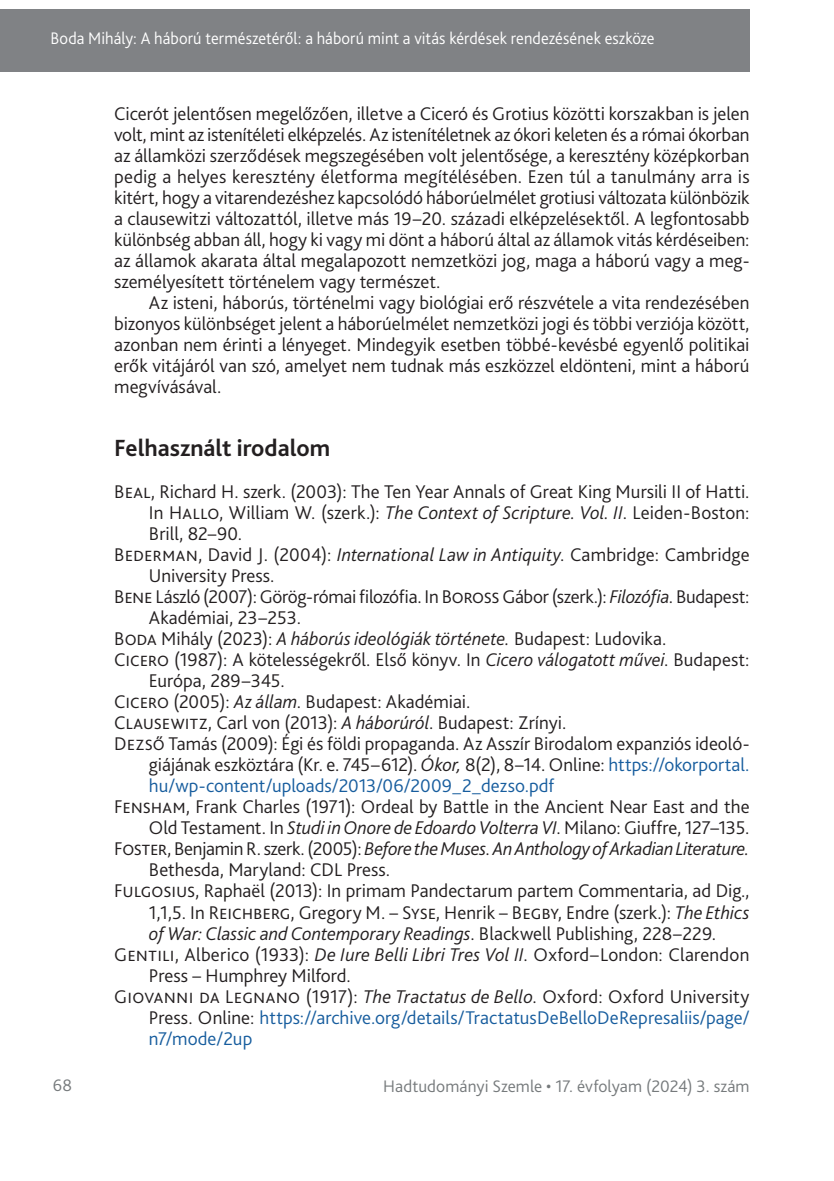
<style>
.page{position:relative;width:834px;height:1181px;background:#fff}
.page>*{position:absolute;margin:0;border:0;box-sizing:border-box;transform-origin:0 0}
._1_1__Head{font:700 24.5px "Bliss Pro";color:#231f20}
._6__Bibliography{font:300 19.25px/21px "Bliss Pro";color:#231f20}
._1__Body{font:300 19.25px/21px "Bliss Pro";color:#231f20;text-align:justify}
._6__Bibliography-2{font:300 19.25px/21px "Bliss Pro";letter-spacing:.01em;color:#175d9e;text-align:justify}
.t1{font:300 17.5px "Bliss Pro";letter-spacing:.01em;color:#fff;scale:.95 1}
.t2{font:300 17.5px "Bliss Pro";letter-spacing:.005em;color:#767a7c}
.s1{font-style:italic}
.s2{color:#175d9e}
.s3{color:#231f20}
.s4{font-style:italic;color:#231f20}
</style>
<div class="page">
<div style="left:0;top:9px;width:749px;height:63px;background:#808285"></div>
<p class="t1" style="left:51px;top:27px;width:637px">Boda Mihály: A háború természetéről: a háború mint a vitás kérdések rendezésének eszköze</p>
<p class="_1__Body" style="left:114px;top:103px;width:637px">Cicerót jelentősen megelőzően, illetve a Ciceró és Grotius közötti korszakban is jelen volt, mint az istenítéleti elképzelés. Az istenítéletnek az ókori keleten és a római ókorban az államközi szerződések megszegésében volt jelentősége, a keresztény középkorban pedig a helyes keresztény életforma megítélésében. Ezen túl a tanulmány arra is kitért, hogy a vitarendezéshez kapcsolódó háborúelmélet grotiusi változata különbözik a clausewitzi változattól, illetve más 19–20. századi elképzelésektől. A legfontosabb különbség abban áll, hogy ki vagy mi dönt a háború által az államok vitás kérdéseiben: az államok akarata által megalapozott nemzetközi jog, maga a háború vagy a meg&shy;személyesített történelem vagy természet.</p>
<p class="_1__Body" style="left:114px;top:292px;width:637px;text-indent:35px">Az isteni, háborús, történelmi vagy biológiai erő részvétele a vita rendezésében bizonyos különbséget jelent a háborúelmélet nemzetközi jogi és többi verziója között, azonban nem érinti a lényeget. Mindegyik esetben többé-kevésbé egyenlő politikai erők vitájáról van szó, amelyet nem tudnak más eszközzel eldönteni, mint a háború megvívásával.</p>
<p class="_1_1__Head" style="left:114px;top:433px;width:217px">Felhasznált irodalom</p>
<p class="_6__Bibliography" style="left:149px;top:481px;width:602px;text-align:justify;text-indent:-35px">Beal, Richard H. szerk. (2003): The Ten Year Annals of Great King Mursili II of Hatti.<br>In Hallo, William W. (szerk.): <span class="s1">The Context of Scripture. Vol. II</span>. Leiden-Boston:<br>Brill, 82–90.</p>
<p class="_6__Bibliography" style="left:149px;top:544px;width:602px;text-indent:-35px">Bederman, David J. (2004): <span class="s1">International Law in Antiquity</span>. Cambridge: Cambridge<br>University Press.</p>
<p class="_6__Bibliography" style="left:149px;top:586px;width:602px;text-indent:-35px">Bene László (2007): Görög-római filozófia. In Boross Gábor (szerk.): <span class="s1">Filozófia</span>. Budapest:<br>Akadémiai, 23–253.</p>
<p class="_6__Bibliography" style="left:114px;top:628px;width:553px">Boda Mihály (2023): <span class="s1">A háborús ideológiák története.</span> Budapest: Ludovika.</p>
<p class="_6__Bibliography" style="left:149px;top:649px;width:602px;text-indent:-35px">Cicero (1987): A kötelességekről. Első könyv. In <span class="s1">Cicero válogatott művei</span>. Budapest:<br>Európa, 289–345.</p>
<p class="_6__Bibliography" style="left:114px;top:691px;width:358px">Cicero (2005): <span class="s1">Az állam</span>. Budapest: Akadémiai.</p>
<p class="_6__Bibliography" style="left:114px;top:712px;width:453px">Clausewitz, Carl von (2013): <span class="s1">A háborúról</span>. Budapest: Zrínyi.</p>
<p class="_6__Bibliography" style="left:149px;top:733px;width:602px;text-align:justify;text-indent:-35px">Dezső Tamás (2009): Égi és földi propaganda. Az Asszír Birodalom expanziós ideoló&shy;giájának eszköztára (Kr. e. 745–612). <span class="s1">Ókor,</span> 8(2), 8–14. Online: <span class="s2">https://okorportal. hu/wp-content/uploads/2013/06/2009_2_dezso.pdf</span></p>
<p class="_6__Bibliography" style="left:114px;top:796px;width:636px;text-align:right">Fensham, Frank Charles (1971): Ordeal by Battle in the Ancient Near East and the<br>Old Testament. In <span class="s1">Studi in Onore de Edoardo Volterra VI</span>. Milano: Giuffre, 127–135.</p>
<p class="_6__Bibliography" style="left:149px;top:838px;width:602px;text-indent:-35px">Foster, Benjamin R. szerk. (2005): <span class="s1">Before the Muses</span>. <span class="s1">An Anthology of Arkadian Literature.<br></span>Bethesda, Maryland: CDL Press.</p>
<p class="_6__Bibliography" style="left:149px;top:880px;width:602px;text-align:justify;text-indent:-35px">Fulgosius, Raphaël (2013): In primam Pandectarum partem Commentaria, ad Dig., 1,1,5. In Reichberg, Gregory M. – Syse, Henrik – Begby, Endre (szerk.): <span class="s1">The Ethics of War: Classic and Contemporary Readings</span>. Blackwell Publishing, 228–229.</p>
<p class="_6__Bibliography" style="left:149px;top:943px;width:602px;text-indent:-35px">Gentili, Alberico (1933): <span class="s1">De Iure Belli Libri Tres Vol II</span>. Oxford–London: Clarendon<br>Press – Humphrey Milford.</p>
<p class="_6__Bibliography-2" style="left:149px;top:985px;width:602px;text-indent:-35px"><span class="s3">Giovanni da Legnano (1917):</span> <span class="s4">The Tractatus de Bello</span><span class="s3">. Oxford: Oxford University Press. Online:</span> https://archive.org/details/TractatusDeBelloDeRepresaliis/page/ n7/mode/2up</p>
<p class="t2" style="left:53px;top:1074px;width:21px">68</p>
<p class="t2" style="left:383px;top:1075px;width:368px">Hadtudományi Szemle • 17. évfolyam (2024) 3. szám</p>
</div>
